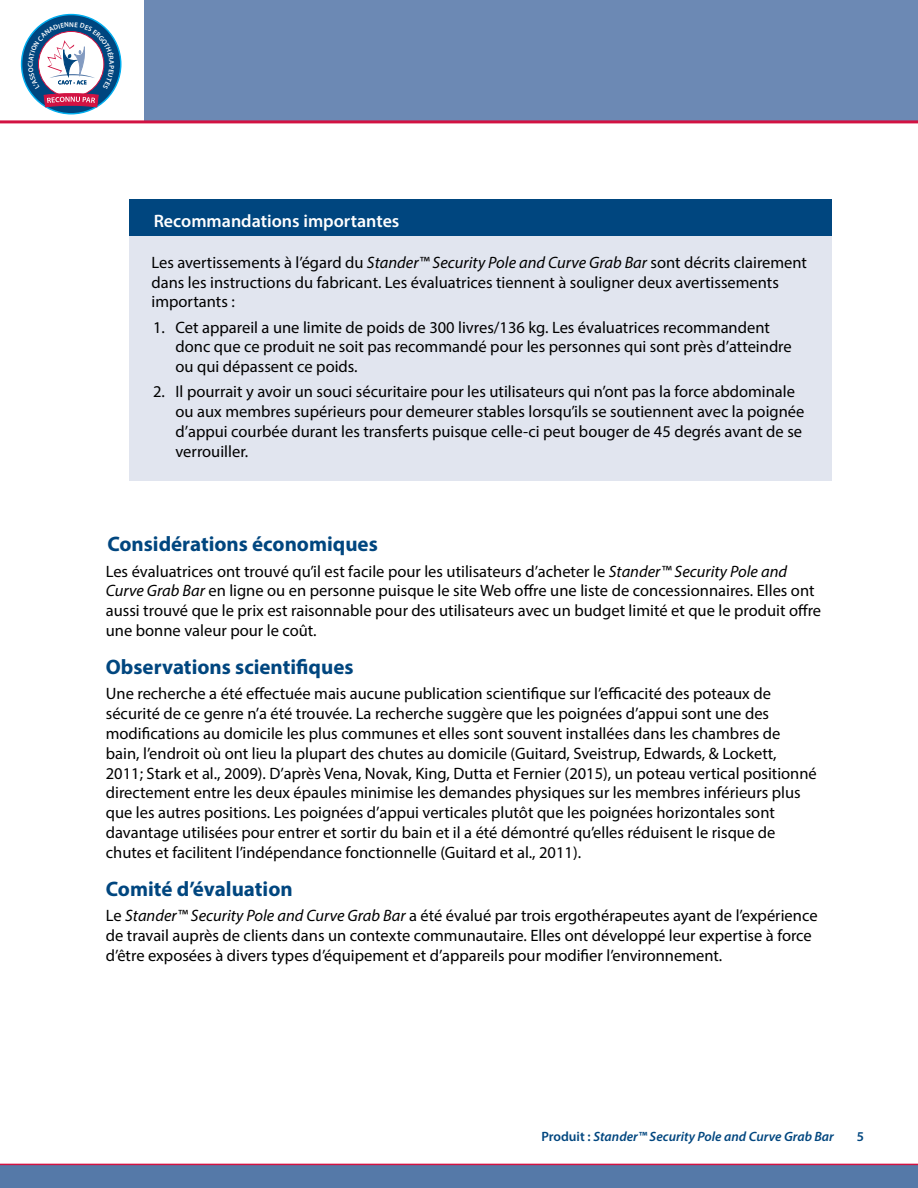
<style>
.page{position:relative;width:918px;height:1188px;background:#fff}
.page>*{position:absolute;margin:0;border:0;box-sizing:border-box;transform-origin:0 0}
.Subheading_14_pt_bol{font:700 21px "Myriad Pro";color:#00467f}
.Bullets{font:700 21px "Myriad Pro";color:#00467f}
.Table_header_white{font:600 18px "Myriad Pro";color:#fff}
.Body_text_FIRST{font:16.5px/19.8px "Myriad Pro";color:#000}
.Bullets-2{font:16.5px/19.8px "Myriad Pro";color:#000}
.t1{font:italic 600 13.5px "Myriad Pro";color:#00467f}
.t2{font:600 13.5px "Myriad Pro";color:#00467f}
.s1{font-style:italic}
.s2{font-style:normal}
</style>
<div class="page">
<div style="left:145px;top:0;width:773px;height:122px;background:#6c89b4"></div>
<div style="left:0;top:1164px;width:918px;height:24px;background:#5579a8"></div>
<hr style="left:0;top:120px;width:918px;height:3px;background:#d21242">
<svg style="left:22px;top:15px;width:99px;height:99px"></svg>
<hr style="left:0;top:1164px;width:918px;height:1px;background:#d21242">
<div style="left:129px;top:199px;width:703px;height:37px;background:#00467f"></div>
<div style="left:129px;top:236px;width:703px;height:245px;background:#e1e5ef"></div>
<svg style="left:28px;top:22px;width:86px;height:99px"></svg>
<p class="Table_header_white" style="left:154px;top:209px;width:247px">Recommandations importantes</p>
<p class="Bullets-2" style="left:152px;top:252px;width:657px">Les avertissements à l’égard du <span class="s1">Stander™ Security Pole and Curve Grab Bar</span> sont décrits clairement dans les instructions du fabricant. Les évaluatrices tiennent à souligner deux avertissements importants :</p>
<p class="Bullets-2" style="left:176px;top:317px;width:618px;text-indent:-22px">1. Cet appareil a une limite de poids de 300 livres/136 kg. Les évaluatrices recommandent donc que ce produit ne soit pas recommandé pour les personnes qui sont près d’atteindre ou qui dépassent ce poids.</p>
<p class="Bullets-2" style="left:176px;top:382px;width:630px;text-indent:-22px">2. Il pourrait y avoir un souci sécuritaire pour les utilisateurs qui n’ont pas la force abdominale ou aux membres supérieurs pour demeurer stables lorsqu’ils se soutiennent avec la poignée d’appui courbée durant les transferts puisque celle-ci peut bouger de 45 degrés avant de se verrouiller.</p>
<p class="Bullets" style="left:107px;top:531px;width:272px">Considérations économiques</p>
<p class="Body_text_FIRST" style="left:106px;top:561px;width:717px">Les évaluatrices ont trouvé qu’il est facile pour les utilisateurs d’acheter le <span class="s1">Stander™ Security Pole and Curve Grab Bar</span> en ligne ou en personne puisque le site Web offre une liste de concessionnaires. Elles ont aussi trouvé que le prix est raisonnable pour des utilisateurs avec un budget limité et que le produit offre une bonne valeur pour le coût.</p>
<p class="Subheading_14_pt_bol" style="left:106px;top:653px;width:249px">Observations scientifiques</p>
<p class="Body_text_FIRST" style="left:106px;top:684px;width:713px">Une recherche a été effectuée mais aucune publication scientifique sur l’efficacité des poteaux de sécurité de ce genre n’a été trouvée. La recherche suggère que les poignées d’appui sont une des modifications au domicile les plus communes et elles sont souvent installées dans les chambres de bain, l’endroit où ont lieu la plupart des chutes au domicile (Guitard, Sveistrup, Edwards, &amp; Lockett, 2011; Stark et al., 2009). D’après Vena, Novak, King, Dutta et Fernier (2015), un poteau vertical positionné directement entre les deux épaules minimise les demandes physiques sur les membres inférieurs plus que les autres positions. Les poignées d’appui verticales plutôt que les poignées horizontales sont davantage utilisées pour entrer et sortir du bain et il a été démontré qu’elles réduisent le risque de chutes et facilitent l’indépendance fonctionnelle (Guitard et al., 2011).</p>
<p class="Subheading_14_pt_bol" style="left:106px;top:875px;width:188px">Comité d’évaluation</p>
<p class="Body_text_FIRST" style="left:106px;top:905px;width:713px">Le <span class="s1">Stander™ Security Pole and Curve Grab Bar</span> a été évalué par trois ergothérapeutes ayant de l’expérience de travail auprès de clients dans un contexte communautaire. Elles ont développé leur expertise à force d’être exposées à divers types d’équipement et d’appareils pour modifier l’environnement.</p>
<p class="t1" style="left:541px;top:1128px;width:294px"><span class="s2">Produit :</span> Stander™ Security Pole and Curve Grab Bar</p>
<p class="t2" style="left:857px;top:1128px;width:9px">5</p>
</div>
